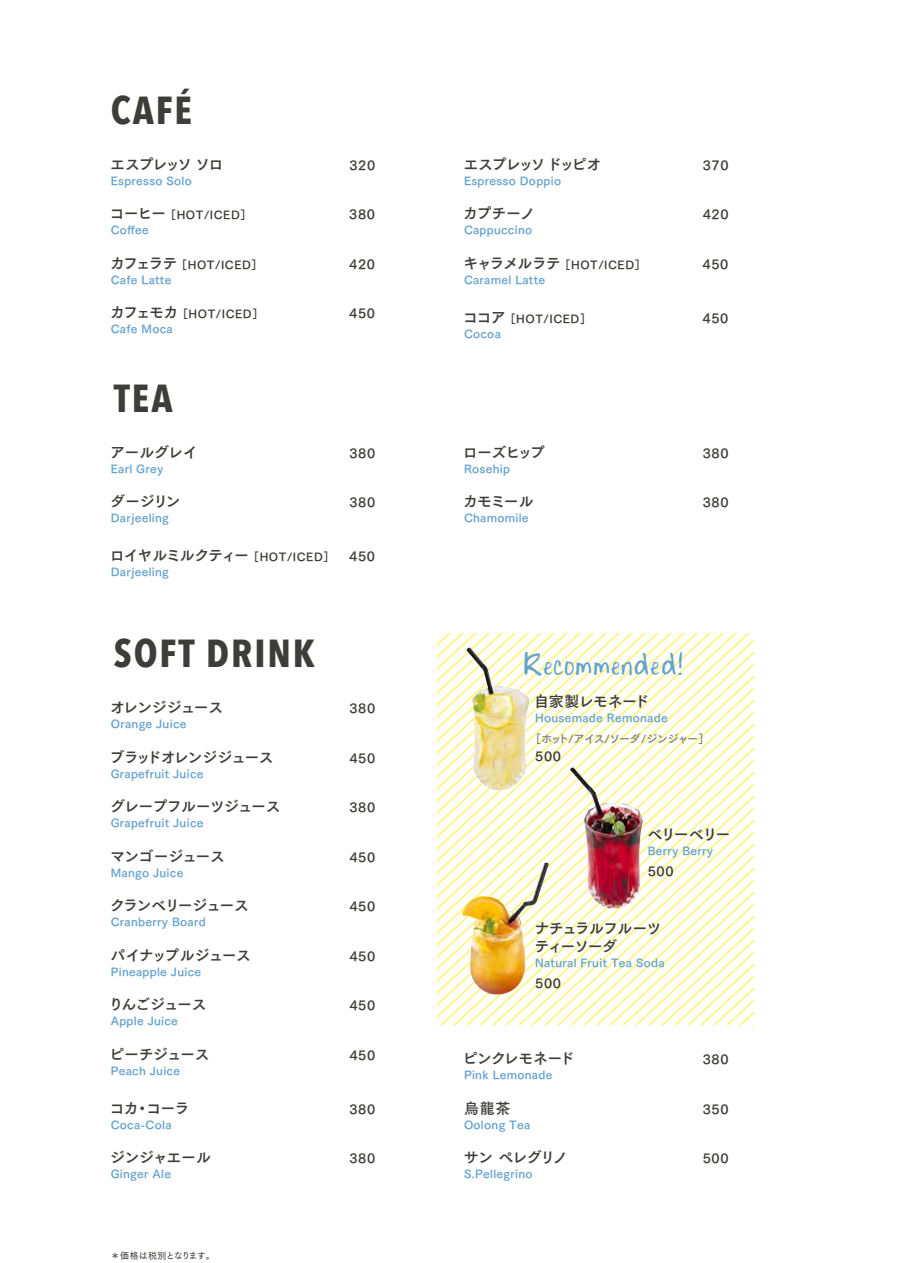
<style>
.page{position:relative;width:898px;height:1263px;background:#fff}
.page>*{position:absolute;margin:0;border:0;box-sizing:border-box;transform-origin:0 0}
.t1{font:700 39px "Avenir Next Condensed";letter-spacing:.05em;color:#3e3d39}
.t2{font:31.5px "Sarabelle";letter-spacing:.02em;color:#63a1ce}
.t3{font:15px/18px "Tsuku Go Pro B";letter-spacing:-.07em;color:#3e3d39}
.t4{font:15px "Tsuku Go Pro B";letter-spacing:-.125em;color:#3e3d39}
.t5{font:15px "Tsuku Go Pro B";letter-spacing:-.1em;color:#3e3d39}
.t6{font:15px "Tsuku Go Pro B";letter-spacing:-.09em;color:#3e3d39}
.t7{font:15px "Tsuku Go Pro B";letter-spacing:-.115em;color:#3e3d39}
.t8{font:15px "Tsuku Go Pro B";letter-spacing:-.04em;color:#3e3d39}
.t9{font:15px "Tsuku Go Pro B";letter-spacing:-.05em;color:#3e3d39}
.t10{font:15px "Tsuku Go Pro B";letter-spacing:-.02em;color:#3e3d39}
.t11{font:15px "Tsuku Go Pro B";letter-spacing:-.03em;color:#3e3d39}
.t12{font:15px "Tsuku Go Pro B";letter-spacing:-.035em;color:#3e3d39}
.t13{font:12.75px "Tsuku Go Pro B";letter-spacing:.05em;color:#3e3d39}
.t14{font:11.25px "Tsuku Go Pro B";letter-spacing:.025em;color:#63a1ce}
.t15{font:11.25px "Tsuku Go Pro B";letter-spacing:.05em;color:#3e3d39}
.t16{font:11.25px "Tsuku Go Pro B";letter-spacing:-.115em;color:#818178}
.t17{font:9px "Tsuku Go Pro D";letter-spacing:-.07em;color:#3e3d39}
.s1{font-size:15px}
.s2{font-size:11.25px}
.s3{font-size:12.75px}
</style>
<div class="page">
<svg style="left:437px;top:634px;width:316px;height:391px"></svg>
<img style="left:569px;top:767px;width:73px;height:142px">
<img style="left:461px;top:863px;width:87px;height:135px">
<img style="left:466px;top:647px;width:64px;height:145px">
<h1 class="t1" style="left:111px;top:86px;width:83px">CAFÉ</h1>
<h3 class="t7" style="left:110px;top:151px;width:115px">エスプレッソ ソロ</h3>
<p class="t13" style="left:349px;top:154px;width:27px">320</p>
<p class="t14" style="left:111px;top:171px;width:83px">Espresso Solo</p>
<p class="t15" style="left:110px;top:205px;width:143px"><span class="s1">コーヒー</span> ［HOT/ICED］</p>
<p class="t13" style="left:349px;top:203px;width:27px">380</p>
<p class="t14" style="left:111px;top:220px;width:40px">Coffee</p>
<p class="t15" style="left:110px;top:255px;width:154px"><span class="s1">カフェラテ</span> ［HOT/ICED］</p>
<p class="t13" style="left:349px;top:253px;width:27px">420</p>
<p class="t14" style="left:111px;top:270px;width:62px">Cafe Latte</p>
<p class="t15" style="left:110px;top:304px;width:155px"><span class="s1">カフェモカ</span> ［HOT/ICED］</p>
<p class="t13" style="left:349px;top:302px;width:27px">450</p>
<p class="t14" style="left:111px;top:319px;width:63px">Cafe Moca</p>
<h1 class="t1" style="left:114px;top:374px;width:60px">TEA</h1>
<h3 class="t3" style="left:110px;top:442px;width:89px">アールグレイ</h3>
<p class="t13" style="left:349px;top:442px;width:27px">380</p>
<p class="t14" style="left:111px;top:459px;width:54px">Earl Grey</p>
<h3 class="t3" style="left:110px;top:491px;width:72px">ダージリン</h3>
<p class="t13" style="left:349px;top:492px;width:27px">380</p>
<p class="t14" style="left:111px;top:508px;width:60px">Darjeeling</p>
<h3 class="t3" style="left:110px;top:545px;width:267px">ロイヤルミルクティー <span class="s2">［HOT/ICED］</span> <span class="s3">450</span></h3>
<p class="t14" style="left:111px;top:562px;width:60px">Darjeeling</p>
<h1 class="t1" style="left:114px;top:629px;width:203px">SOFT DRINK</h1>
<h3 class="t3" style="left:110px;top:697px;width:115px">オレンジジュース</h3>
<p class="t13" style="left:349px;top:697px;width:27px">380</p>
<p class="t14" style="left:111px;top:714px;width:77px">Orange Juice</p>
<h3 class="t3" style="left:109px;top:746px;width:166px">ブラッドオレンジジュース</h3>
<p class="t13" style="left:349px;top:747px;width:27px">450</p>
<p class="t14" style="left:111px;top:764px;width:94px">Grapefruit Juice</p>
<h3 class="t3" style="left:110px;top:796px;width:172px">グレープフルーツジュース</h3>
<p class="t13" style="left:349px;top:796px;width:27px">380</p>
<p class="t14" style="left:111px;top:813px;width:94px">Grapefruit Juice</p>
<h3 class="t9" style="left:110px;top:843px;width:116px">マンゴージュース</h3>
<p class="t13" style="left:349px;top:846px;width:27px">450</p>
<p class="t14" style="left:111px;top:863px;width:74px">Mango Juice</p>
<h3 class="t5" style="left:110px;top:892px;width:141px">クランベリージュース</h3>
<p class="t13" style="left:349px;top:895px;width:27px">450</p>
<p class="t14" style="left:111px;top:912px;width:96px">Cranberry Board</p>
<h3 class="t6" style="left:110px;top:942px;width:142px">パイナップルジュース</h3>
<p class="t13" style="left:349px;top:945px;width:27px">450</p>
<p class="t14" style="left:111px;top:962px;width:92px">Pineapple Juice</p>
<h3 class="t3" style="left:108px;top:994px;width:100px">りんごジュース</h3>
<p class="t13" style="left:349px;top:994px;width:27px">450</p>
<p class="t14" style="left:111px;top:1011px;width:69px">Apple Juice</p>
<h3 class="t11" style="left:109px;top:1041px;width:102px">ピーチジュース</h3>
<p class="t13" style="left:349px;top:1044px;width:27px">450</p>
<p class="t14" style="left:111px;top:1061px;width:71px">Peach Juice</p>
<h3 class="t3" style="left:110px;top:1097px;width:81px">コカ・コーラ</h3>
<p class="t13" style="left:349px;top:1098px;width:27px">380</p>
<p class="t14" style="left:111px;top:1115px;width:62px">Coca-Cola</p>
<h3 class="t12" style="left:110px;top:1144px;width:102px">ジンジャエール</h3>
<p class="t13" style="left:349px;top:1147px;width:27px">380</p>
<p class="t14" style="left:111px;top:1164px;width:62px">Ginger Ale</p>
<p class="t17" style="left:111px;top:1248px;width:106px">＊価格は税別となります。</p>
<h3 class="t4" style="left:463px;top:151px;width:139px">エスプレッソ ドッピオ</h3>
<p class="t13" style="left:702px;top:154px;width:27px">370</p>
<p class="t14" style="left:464px;top:171px;width:99px">Espresso Doppio</p>
<h3 class="t3" style="left:463px;top:203px;width:74px">カプチーノ</h3>
<p class="t13" style="left:702px;top:203px;width:27px">420</p>
<p class="t14" style="left:464px;top:220px;width:70px">Cappuccino</p>
<p class="t15" style="left:463px;top:255px;width:184px"><span class="s1">キャラメルラテ</span> ［HOT/ICED］</p>
<p class="t13" style="left:702px;top:253px;width:27px">450</p>
<p class="t14" style="left:464px;top:270px;width:83px">Caramel Latte</p>
<p class="t15" style="left:463px;top:309px;width:130px"><span class="s1">ココア</span> ［HOT/ICED］</p>
<p class="t13" style="left:702px;top:307px;width:27px">450</p>
<p class="t14" style="left:464px;top:324px;width:38px">Cocoa</p>
<h3 class="t3" style="left:463px;top:442px;width:83px">ローズヒップ</h3>
<p class="t13" style="left:702px;top:442px;width:27px">380</p>
<p class="t14" style="left:464px;top:459px;width:47px">Rosehip</p>
<h3 class="t3" style="left:463px;top:491px;width:72px">カモミール</h3>
<p class="t13" style="left:702px;top:492px;width:27px">380</p>
<p class="t14" style="left:464px;top:508px;width:66px">Chamomile</p>
<h2 class="t2" style="left:523px;top:649px;width:161px">Recommended!</h2>
<h3 class="t10" style="left:534px;top:688px;width:116px">自家製レモネード</h3>
<p class="t14" style="left:535px;top:708px;width:134px">Housemade Remonade</p>
<p class="t16" style="left:529px;top:729px;width:181px">［ホット/アイス/ソーダ/ジンジャー］</p>
<p class="t13" style="left:535px;top:745px;width:27px">500</p>
<h3 class="t3" style="left:647px;top:824px;width:84px">ベリーベリー</h3>
<p class="t14" style="left:647px;top:841px;width:67px">Berry Berry</p>
<p class="t13" style="left:647px;top:860px;width:27px">500</p>
<h3 class="t3" style="left:534px;top:917px;width:128px">ナチュラルフルーツティーソーダ</h3>
<p class="t14" style="left:535px;top:952px;width:131px">Natural Fruit Tea Soda</p>
<p class="t13" style="left:535px;top:972px;width:27px">500</p>
<h3 class="t8" style="left:462px;top:1045px;width:113px">ピンクレモネード</h3>
<p class="t13" style="left:702px;top:1048px;width:27px">380</p>
<p class="t14" style="left:464px;top:1065px;width:90px">Pink Lemonade</p>
<h3 class="t3" style="left:464px;top:1097px;width:48px">烏龍茶</h3>
<p class="t13" style="left:702px;top:1098px;width:27px">350</p>
<p class="t14" style="left:464px;top:1115px;width:68px">Oolong Tea</p>
<h3 class="t3" style="left:463px;top:1147px;width:106px">サン ペレグリノ</h3>
<p class="t13" style="left:702px;top:1147px;width:27px">500</p>
<p class="t14" style="left:464px;top:1164px;width:70px">S.Pellegrino</p>
</div>
